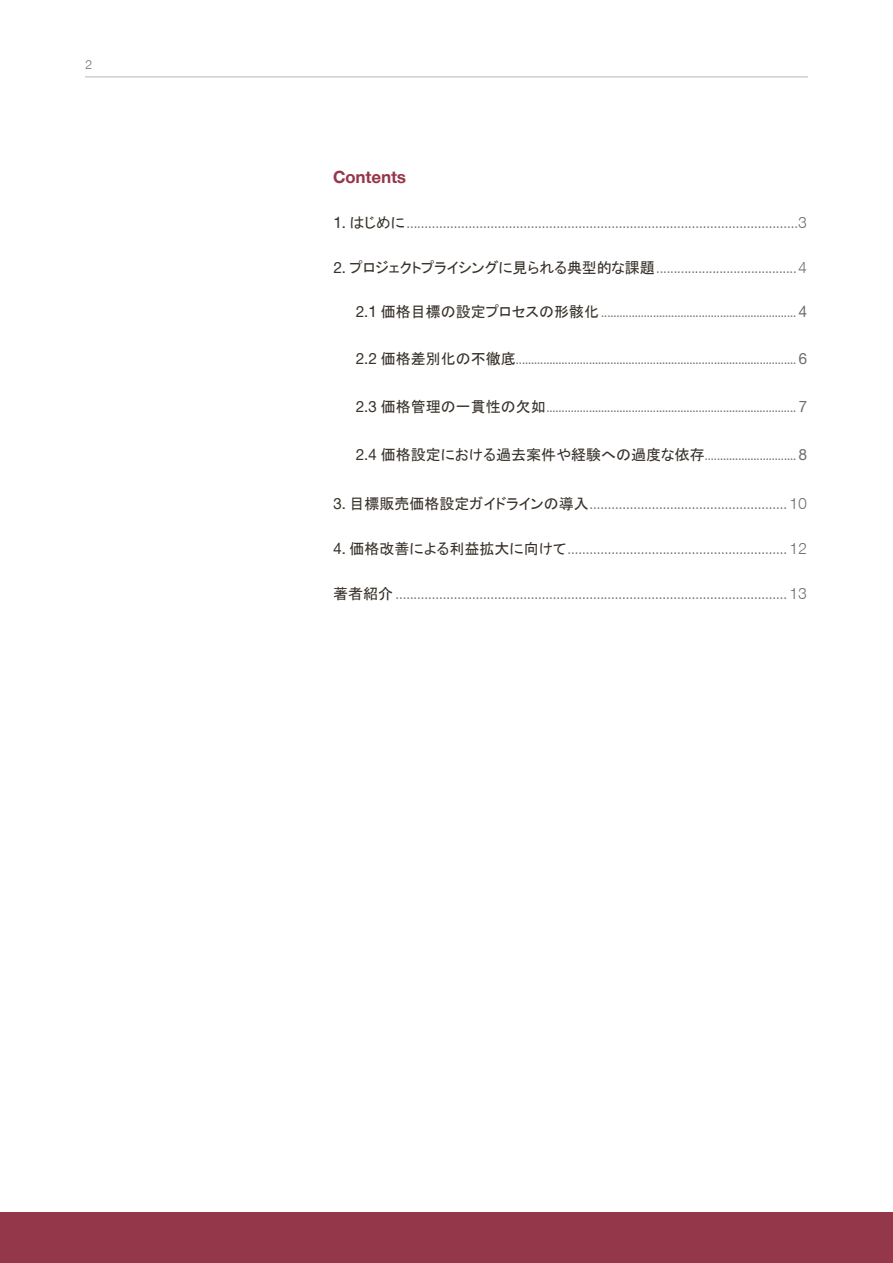
<style>
.page{position:relative;width:893px;height:1263px;background:#fff}
.page>*{position:absolute;margin:0;border:0;box-sizing:border-box;transform-origin:0 0}
.Contents_headline{font:700 16.5px "Simon Kucher";color:#95374b}
.t1{font:15px "Simon Kucher";color:#6d6e6a}
.t2{font:15px "MS P Gothic";color:#6d6e6a}
.t3{font:12px "Simon Kucher";color:#6d6e6a}
.s1{font-family:"Simon Kucher Auto Hint";font-weight:500;color:#39322b}
.s2{font-family:"MS P Gothic";color:#39322b}
.s3{color:#39322b}
.s4{font-family:"Simon Kucher Auto Hint";font-weight:500}
</style>
<div class="page">
<div style="left:0;top:1212px;width:893px;height:51px;background:#95374b"></div>
<hr style="left:85px;top:77px;width:723px;height:1px;background:#b6b7b5">
<p class="t3" style="left:85px;top:58px;width:9px">2</p>
<p class="Contents_headline" style="left:333px;top:168px;width:74px">Contents</p>
<p class="t1" style="left:333px;top:214px;width:476px"><span class="s1">1.</span> <span class="s2">はじめに</span>...........................................................................................................3</p>
<p class="t1" style="left:333px;top:259px;width:476px"><span class="s1">2.</span> <span class="s2">プロジェクトプライシングに見られる典型的な課題</span>........................................4</p>
<p class="t2" style="left:356px;top:304px;width:453px"><span class="s1">2.1</span> <span class="s3">価格目標の設定プロセスの形骸化</span>................................................................ <span class="s4">4</span></p>
<p class="t2" style="left:356px;top:351px;width:453px"><span class="s1">2.2</span> <span class="s3">価格差別化の不徹底</span>............................................................................................<span class="s4">6</span></p>
<p class="t2" style="left:356px;top:399px;width:453px"><span class="s1">2.3</span> <span class="s3">価格管理の一貫性の欠如</span>.................................................................................. <span class="s4">7</span></p>
<p class="t2" style="left:356px;top:447px;width:453px"><span class="s1">2.4</span> <span class="s3">価格設定における過去案件や経験への過度な依存</span>..............................<span class="s4">8</span></p>
<p class="t1" style="left:333px;top:495px;width:476px"><span class="s1">3.</span> <span class="s2">目標販売価格設定ガイドラインの導入</span>......................................................10</p>
<p class="t1" style="left:333px;top:540px;width:476px"><span class="s1">4.</span> <span class="s2">価格改善による利益拡大に向けて</span>............................................................12</p>
<p class="t1" style="left:333px;top:585px;width:476px"><span class="s2">著者紹介</span>...........................................................................................................13</p>
</div>
